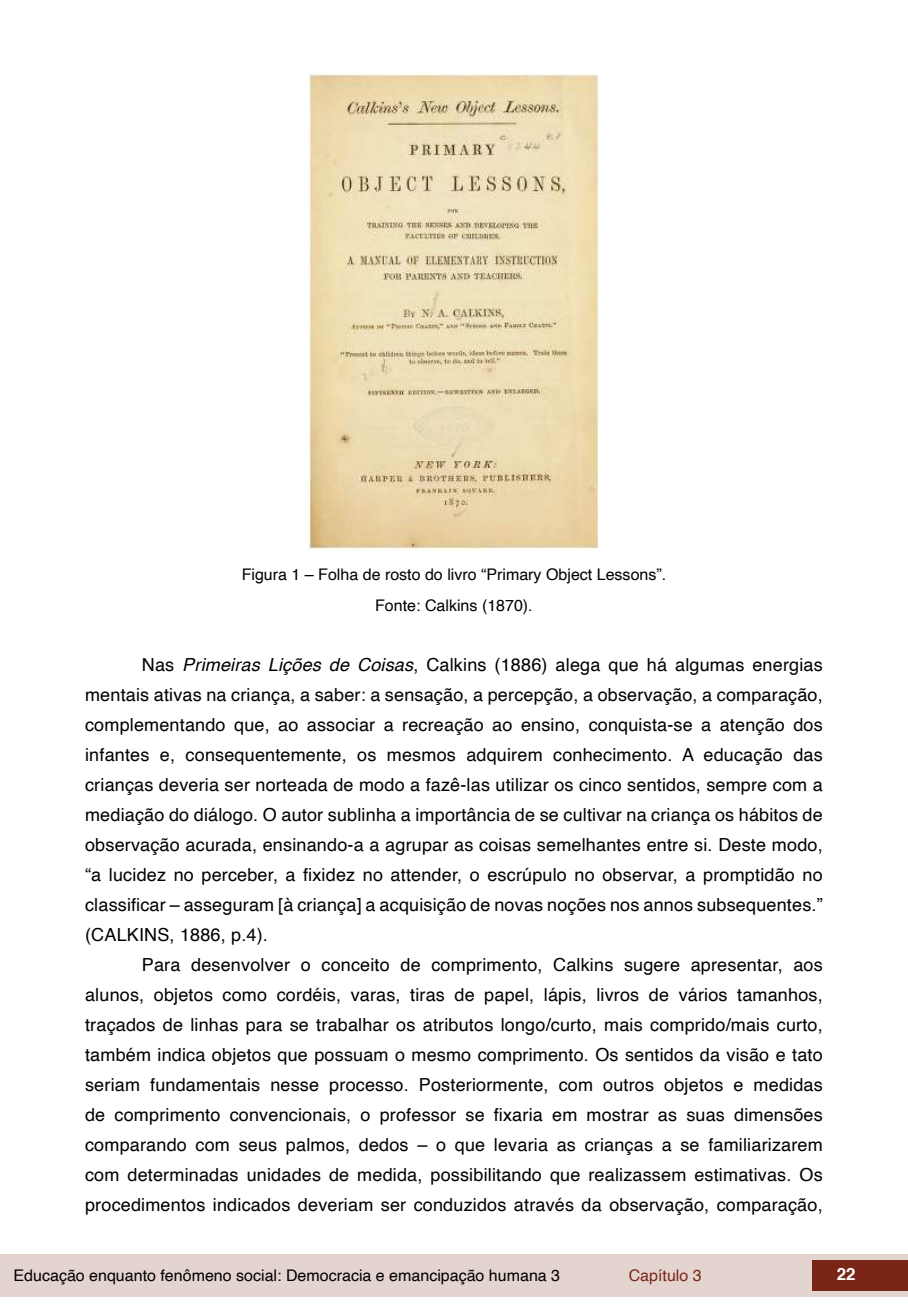
<style>
.page{position:relative;width:908px;height:1304px;background:#fff}
.page>*{position:absolute;margin:0;border:0;box-sizing:border-box;transform-origin:0 0}
.t1{font:18px/30px "Helvetica";letter-spacing:.01em;color:#000;text-align:justify}
.t2{font:700 16.8px "Helvetica";color:#fff}
.t3{font:16px/30.6px "Helvetica";color:#000;text-align:center}
.t4{font:16px "Helvetica";color:#7a2616}
.s1{font-style:italic}
</style>
<div class="page">
<div style="left:0;top:1254px;width:906px;height:43px;background:#e4d4d0"></div>
<div style="left:812px;top:1261px;width:95px;height:30px;background:#7a2616"></div>
<img style="left:309px;top:74px;width:290px;height:476px">
<p class="t3" style="left:241px;top:560px;width:426px">Figura 1 – Folha de rosto do livro “Primary Object Lessons”.<br>Fonte: Calkins (1870).</p>
<p class="t1" style="left:85px;top:650px;width:738px;text-indent:57px">Nas <span class="s1">Primeiras Lições de Coisas</span>, Calkins (1886) alega que há algumas energias mentais ativas na criança, a saber: a sensação, a percepção, a observação, a comparação, complementando que, ao associar a recreação ao ensino, conquista-se a atenção dos infantes e, consequentemente, os mesmos adquirem conhecimento. A educação das crianças deveria ser norteada de modo a fazê-las utilizar os cinco sentidos, sempre com a mediação do diálogo. O autor sublinha a importância de se cultivar na criança os hábitos de observação acurada, ensinando-a a agrupar as coisas semelhantes entre si. Deste modo, “a lucidez no perceber, a fixidez no attender, o escrúpulo no observar, a promptidão no classificar – asseguram [à criança] a acquisição de novas noções nos annos subsequentes.” (CALKINS, 1886, p.4).</p>
<p class="t1" style="left:85px;top:950px;width:738px;text-indent:57px">Para desenvolver o conceito de comprimento, Calkins sugere apresentar, aos alunos, objetos como cordéis, varas, tiras de papel, lápis, livros de vários tamanhos, traçados de linhas para se trabalhar os atributos longo/curto, mais comprido/mais curto, também indica objetos que possuam o mesmo comprimento. Os sentidos da visão e tato seriam fundamentais nesse processo. Posteriormente, com outros objetos e medidas de comprimento convencionais, o professor se fixaria em mostrar as suas dimensões comparando com seus palmos, dedos – o que levaria as crianças a se familiarizarem com determinadas unidades de medida, possibilitando que realizassem estimativas. Os procedimentos indicados deveriam ser conduzidos através da observação, comparação,</p>
<p class="t3" style="left:14px;top:1260px;width:548px">Educação enquanto fenômeno social: Democracia e emancipação humana 3</p>
<p class="t4" style="left:628px;top:1263px;width:74px">Capítulo 3</p>
<p class="t2" style="left:836px;top:1261px;width:20px">22</p>
</div>
